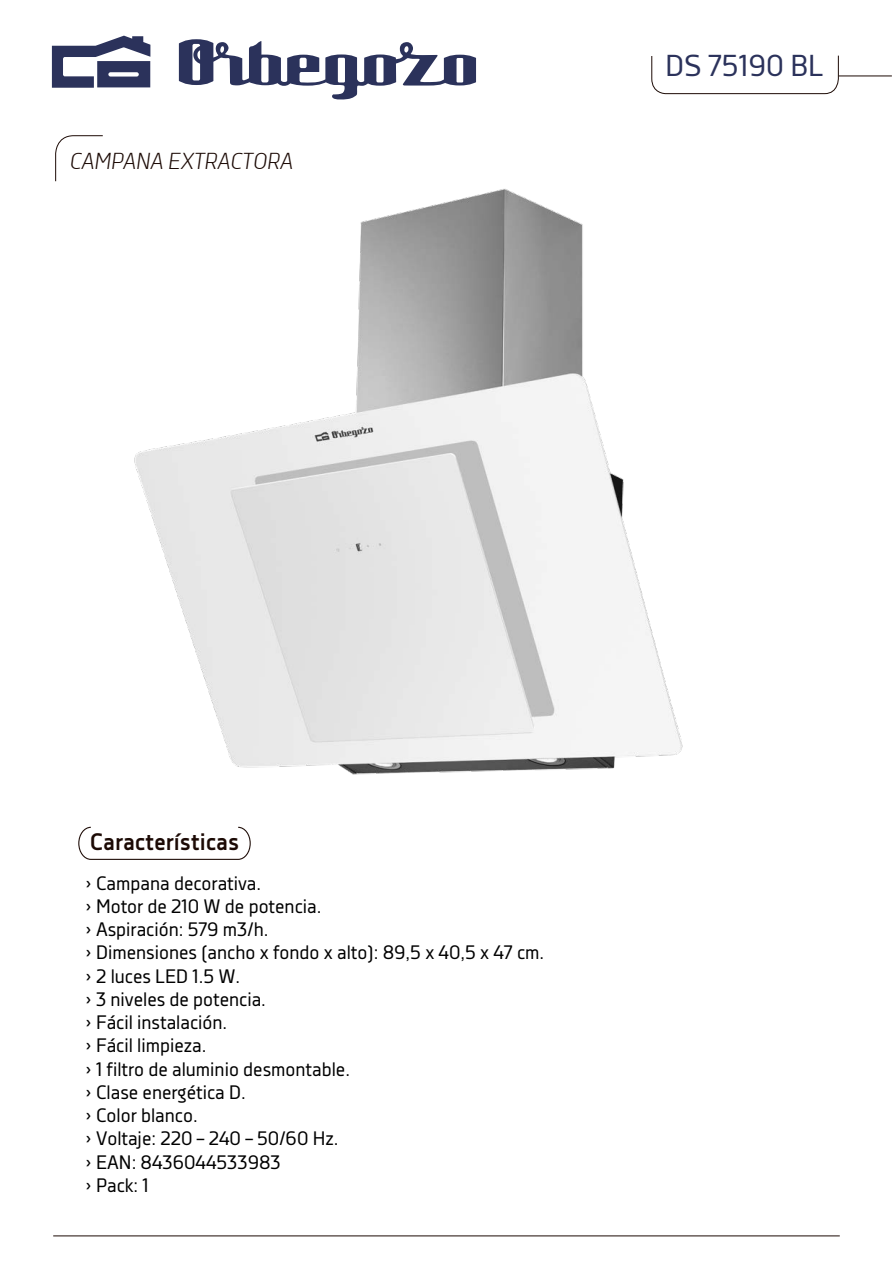
<style>
.page{position:relative;width:893px;height:1263px;background:#fff}
.page>*{position:absolute;margin:0;border:0;box-sizing:border-box;transform-origin:0 0}
.t1{font:30.15px "Decima Nova";color:#2b325b}
.t2{font:700 23.7px "Decima Nova";color:#1c0a05}
.t3{font:italic 300 22.5px "Decima Nova";color:#1c0a05}
.t4{font:19.35px/23.2px "Decima Nova";color:#000}
</style>
<div class="page">
<img style="left:134px;top:189px;width:549px;height:586px">
<hr style="left:53px;top:1235px;width:787px;height:1px;background:#1c0a05">
<hr style="left:839px;top:76px;width:53px;height:1px;background:#1c0a05">
<svg style="left:651px;top:55px;width:188px;height:39px"></svg>
<svg style="left:55px;top:135px;width:48px;height:47px"></svg>
<svg style="left:52px;top:36px;width:98px;height:52px"></svg>
<svg style="left:179px;top:39px;width:297px;height:61px"></svg>
<svg style="left:78px;top:827px;width:173px;height:33px"></svg>
<p class="t3" style="left:70px;top:148px;width:225px">CAMPANA EXTRACTORA</p>
<h1 class="t1" style="left:665px;top:49px;width:159px">DS 75190 BL</h1>
<p class="t2" style="left:90px;top:829px;width:151px">Características</p>
<p class="t4" style="left:85px;top:871px;width:461px">› Campana decorativa.<br>› Motor de 210 W de potencia.<br>› Aspiración: 579 m3/h.<br>› Dimensiones (ancho x fondo x alto): 89,5 x 40,5 x 47 cm. › 2 luces LED 1.5 W.<br>› 3 niveles de potencia.<br>› Fácil instalación.<br>› Fácil limpieza.<br>› 1 filtro de aluminio desmontable.<br>› Clase energética D.<br>› Color blanco.<br>› Voltaje: 220 – 240 – 50/60 Hz.<br>› EAN: 8436044533983<br>› Pack: 1</p>
</div>
